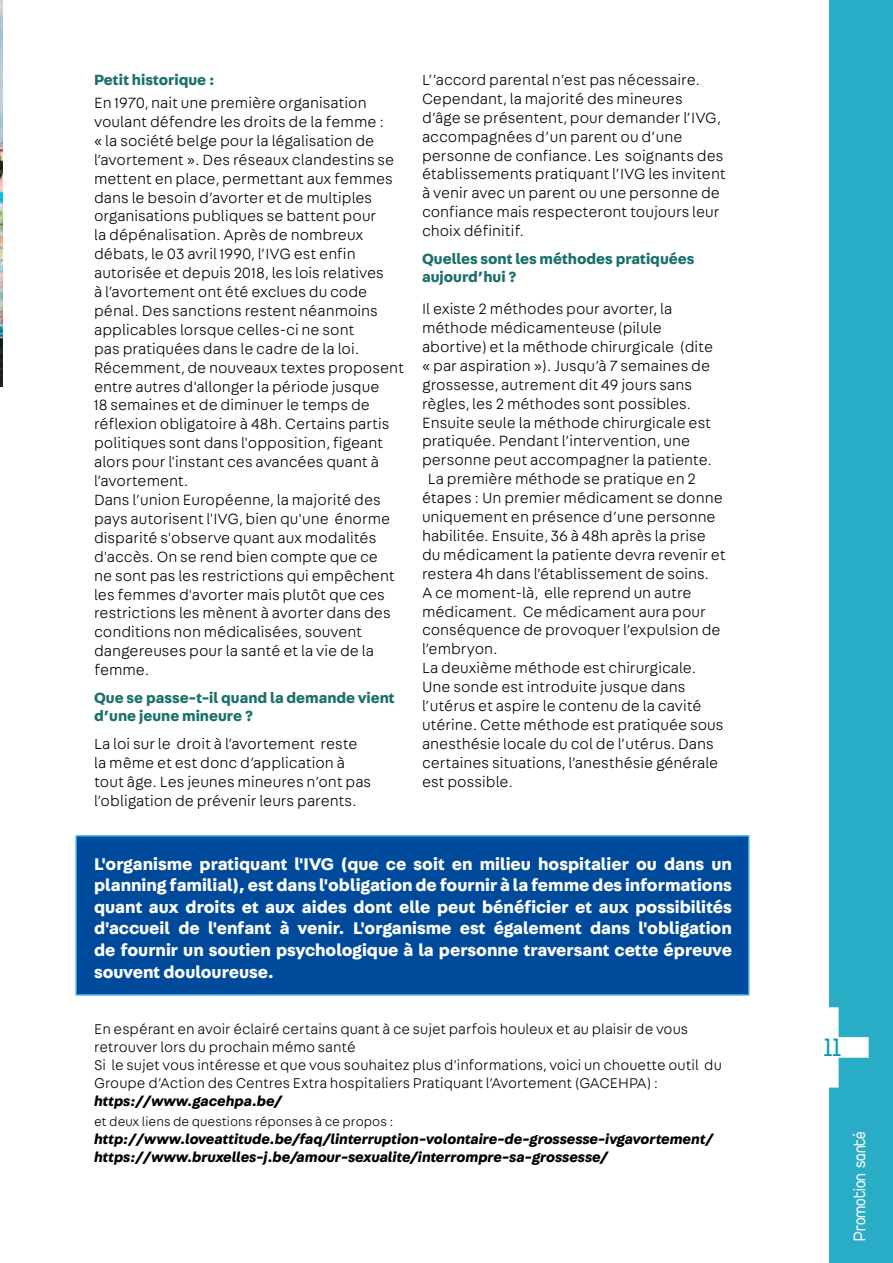
<style>
.page{position:relative;width:893px;height:1263px;background:#fff}
.page>*{position:absolute;margin:0;border:0;box-sizing:border-box;transform-origin:0 0}
.t1{font:22.5px "Kelson Sans";color:#099aae}
.t2{font:700 18px/21.6px "Fabriga";color:#fff;text-align:justify}
.t3{font:18px "Duepuntozero";color:#f6f6f6}
.t4{font:300 15.75px/18.9px "Fabriga";color:#000}
.t5{font:700 15.75px/18.9px "Fabriga";color:#1a706b}
.t6{font:300 15px/18px "Fabriga";color:#000}
.t7{font:italic 700 15px/18px "Fabriga";color:#000}
.t8{font:300 13.5px "Fabriga";color:#000}
</style>
<div class="page">
<div style="left:829px;top:0;width:64px;height:1263px;background:#29adc6"></div>
<svg style="left:829px;top:1007px;width:40px;height:80px"></svg>
<div style="left:75px;top:835px;width:674px;height:160px;background:#004a9b;border:2px solid #36a9e1"></div>
<img style="left:0;top:0;width:2px;height:387px">
<p class="t5" style="left:94px;top:70px;width:122px">Petit historique :</p>
<p class="t4" style="left:94px;top:93px;width:311px">En 1970, nait une première organisation voulant défendre les droits de la femme :<br>« la société belge pour la légalisation de l’avortement ». Des réseaux clandestins se mettent en place, permettant aux femmes dans le besoin d’avorter et de multiples organisations publiques se battent pour<br>la dépénalisation. Après de nombreux débats, le 03 avril 1990, l’IVG est enfin autorisée et depuis 2018, les lois relatives<br>à l’avortement ont été exclues du code pénal. Des sanctions restent néanmoins applicables lorsque celles-ci ne sont<br>pas pratiquées dans le cadre de la loi.<br>Récemment, de nouveaux textes proposent entre autres d'allonger la période jusque<br>18 semaines et de diminuer le temps de réflexion obligatoire à 48h. Certains partis politiques sont dans l'opposition, figeant alors pour l'instant ces avancées quant à l’avortement.<br>Dans l’union Européenne, la majorité des pays autorisent l'IVG, bien qu'une énorme disparité s'observe quant aux modalités d'accès. On se rend bien compte que ce<br>ne sont pas les restrictions qui empêchent les femmes d'avorter mais plutôt que ces restrictions les mènent à avorter dans des conditions non médicalisées, souvent dangereuses pour la santé et la vie de la femme.</p>
<p class="t5" style="left:94px;top:687px;width:302px">Que se passe-t-il quand la demande vient d’une jeune mineure ?</p>
<p class="t4" style="left:94px;top:734px;width:279px">La loi sur le droit à l’avortement reste la même et est donc d’application à tout âge. Les jeunes mineures n’ont pas l’obligation de prévenir leurs parents.</p>
<p class="t4" style="left:422px;top:70px;width:305px">L’’accord parental n’est pas nécessaire.<br>Cependant, la majorité des mineures<br>d’âge se présentent, pour demander l’IVG, accompagnées d’un parent ou d’une personne de confiance. Les soignants des établissements pratiquant l’IVG les invitent à venir avec un parent ou une personne de confiance mais respecteront toujours leur choix définitif.</p>
<p class="t5" style="left:422px;top:248px;width:274px">Quelles sont les méthodes pratiquées aujourd’hui ?</p>
<p class="t4" style="left:422px;top:299px;width:252px">Il existe 2 méthodes pour avorter, la</p>
<p class="t4" style="left:422px;top:318px;width:241px">méthode médicamenteuse (pilule</p>
<p class="t4" style="left:422px;top:337px;width:293px">abortive) et la méthode chirurgicale (dite</p>
<p class="t4" style="left:422px;top:356px;width:290px">« par aspiration »). Jusqu’à 7 semaines de</p>
<p class="t4" style="left:422px;top:375px;width:272px">grossesse, autrement dit 49 jours sans</p>
<p class="t4" style="left:422px;top:393px;width:271px">règles, les 2 méthodes sont possibles.</p>
<p class="t4" style="left:422px;top:412px;width:291px">Ensuite seule la méthode chirurgicale est</p>
<p class="t4" style="left:422px;top:431px;width:270px">pratiquée. Pendant l’intervention, une</p>
<p class="t4" style="left:422px;top:450px;width:292px">personne peut accompagner la patiente.</p>
<p class="t4" style="left:428px;top:469px;width:270px">La première méthode se pratique en 2</p>
<p class="t4" style="left:422px;top:488px;width:302px">étapes : Un premier médicament se donne</p>
<p class="t4" style="left:422px;top:507px;width:295px">uniquement en présence d’une personne</p>
<p class="t4" style="left:422px;top:526px;width:285px">habilitée. Ensuite, 36 à 48h après la prise</p>
<p class="t4" style="left:422px;top:545px;width:305px">du médicament la patiente devra revenir et</p>
<p class="t4" style="left:422px;top:564px;width:289px">restera 4h dans l’établissement de soins.</p>
<p class="t4" style="left:422px;top:582px;width:271px">A ce moment-là, elle reprend un autre</p>
<p class="t4" style="left:422px;top:601px;width:285px">médicament. Ce médicament aura pour</p>
<p class="t4" style="left:422px;top:620px;width:300px">conséquence de provoquer l’expulsion de</p>
<p class="t4" style="left:422px;top:639px;width:77px">l’embryon.</p>
<p class="t4" style="left:422px;top:658px;width:276px">La deuxième méthode est chirurgicale.</p>
<p class="t4" style="left:422px;top:677px;width:265px">Une sonde est introduite jusque dans</p>
<p class="t4" style="left:422px;top:696px;width:281px">l’utérus et aspire le contenu de la cavité</p>
<p class="t4" style="left:422px;top:715px;width:303px">utérine. Cette méthode est pratiquée sous</p>
<p class="t4" style="left:422px;top:734px;width:293px">anesthésie locale du col de l’utérus. Dans</p>
<p class="t4" style="left:422px;top:753px;width:298px">certaines situations, l’anesthésie générale</p>
<p class="t4" style="left:422px;top:771px;width:92px">est possible.</p>
<p class="t2" style="left:94px;top:852px;width:639px">L'organisme pratiquant l'IVG (que ce soit en milieu hospitalier ou dans un planning familial), est dans l'obligation de fournir à la femme des informations quant aux droits et aux aides dont elle peut bénéficier et aux possibilités d'accueil de l'enfant à venir. L'organisme est également dans l'obligation de fournir un soutien psychologique à la personne traversant cette épreuve souvent douloureuse.</p>
<p class="t6" style="left:94px;top:1019px;width:629px">En espérant en avoir éclairé certains quant à ce sujet parfois houleux et au plaisir de vous retrouver lors du prochain mémo santé<br>Si le sujet vous intéresse et que vous souhaitez plus d'informations, voici un chouette outil du Groupe d’Action des Centres Extra hospitaliers Pratiquant l’Avortement (GACEHPA) :</p>
<p class="t7" style="left:94px;top:1091px;width:189px">https://www.gacehpa.be/</p>
<p class="t8" style="left:94px;top:1114px;width:301px">et deux liens de questions réponses à ce propos :</p>
<p class="t7" style="left:94px;top:1130px;width:621px">http://www.loveattitude.be/faq/linterruption-volontaire-de-grossesse-ivgavortement/ https://www.bruxelles-j.be/amour-sexualite/interrompre-sa-grossesse/</p>
<h1 class="t1" style="left:824px;top:1034px;width:19px">11</h1>
<p class="t3" style="left:849px;top:1241px;width:111px;rotate:-90deg">Promotion santé</p>
</div>
